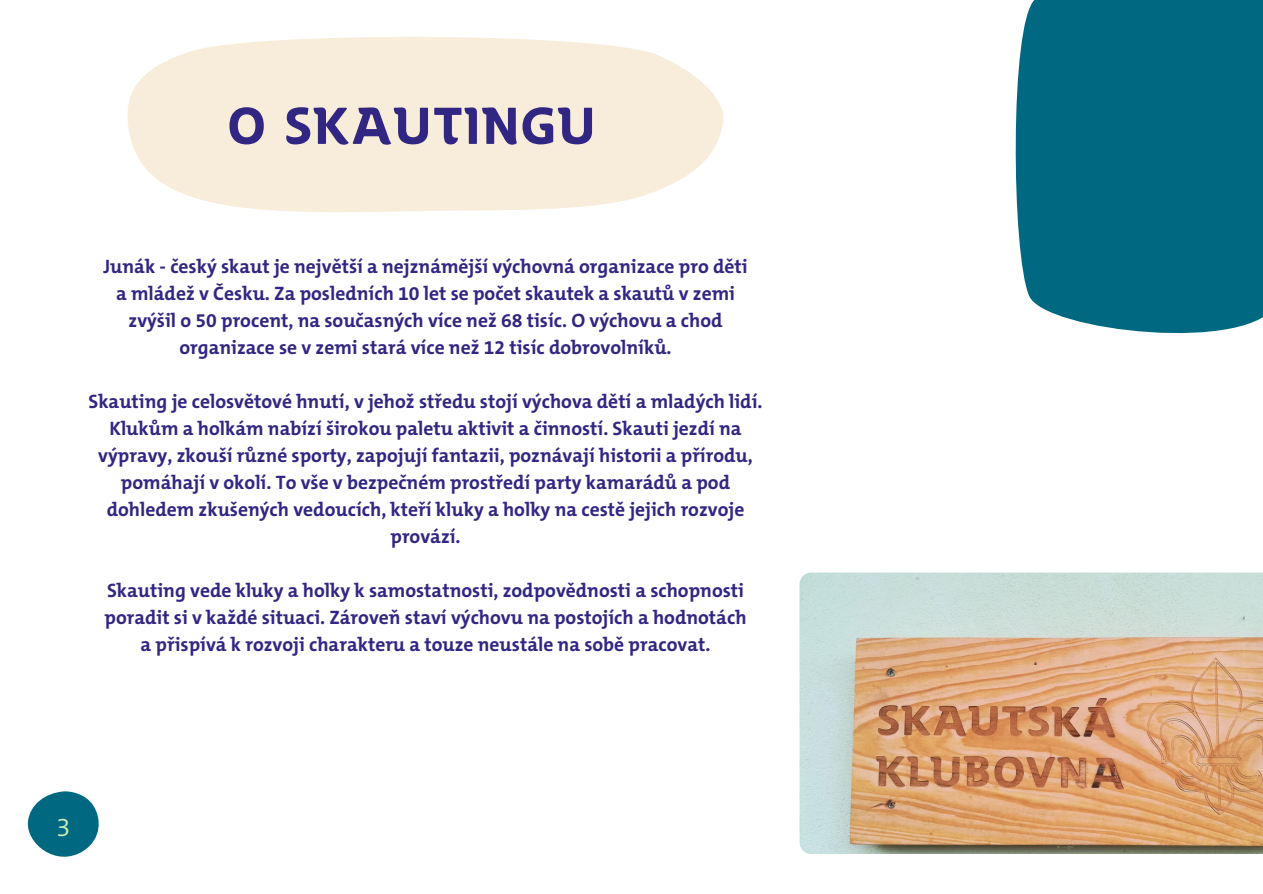
<style>
.page{position:relative;width:1263px;height:894px;background:#fff}
.page>*{position:absolute;margin:0;border:0;box-sizing:border-box;transform-origin:0 0}
.t1{font:700 51.6px "SKAUT";color:#312783}
.t2{font:300 26.1px "The Mix C5";color:#d1ebb7}
.t3{font:700 19.5px/27px "The Mix C5";color:#312783;text-align:center}
</style>
<div class="page">
<svg style="left:127px;top:37px;width:597px;height:175px;background:#f8efde"></svg>
<div style="left:1016px;top:0;width:247px;height:334px;background:#006880"></div>
<img style="left:799px;top:572px;width:464px;height:281px">
<svg style="left:28px;top:791px;width:71px;height:66px"></svg>
<h1 class="t1" style="left:227px;top:92px;width:371px">O SKAUTINGU</h1>
<p class="t3" style="left:104px;top:253px;width:646px">Junák - český skaut je největší a nejznámější výchovná organizace pro děti a mládež v Česku. Za posledních 10 let se počet skautek a skautů v zemi zvýšil o 50 procent, na současných více než 68 tisíc. O výchovu a chod organizace se v zemi stará více než 12 tisíc dobrovolníků.</p>
<p class="t3" style="left:89px;top:388px;width:675px">Skauting je celosvětové hnutí, v jehož středu stojí výchova dětí a mladých lidí.<br>Klukům a holkám nabízí širokou paletu aktivit a činností. Skauti jezdí na výpravy, zkouší různé sporty, zapojují fantazii, poznávají historii a přírodu, pomáhají v okolí. To vše v bezpečném prostředí party kamarádů a pod dohledem zkušených vedoucích, kteří kluky a holky na cestě jejich rozvoje provází.</p>
<p class="t3" style="left:105px;top:577px;width:643px">Skauting vede kluky a holky k samostatnosti, zodpovědnosti a schopnosti poradit si v každé situaci. Zároveň staví výchovu na postojích a hodnotách a přispívá k rozvoji charakteru a touze neustále na sobě pracovat.</p>
<h2 class="t2" style="left:56px;top:810px;width:16px">3</h2>
</div>
